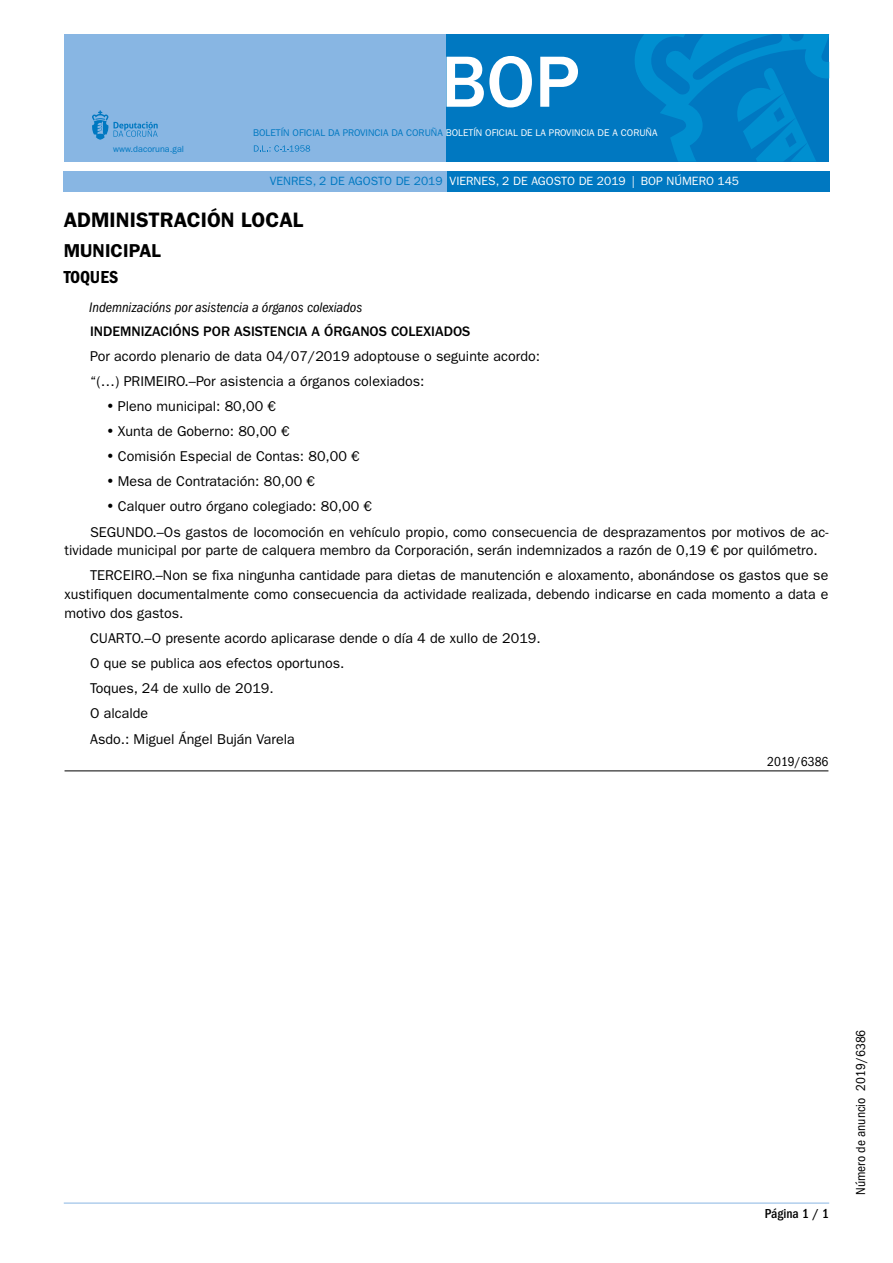
<style>
.page{position:relative;width:893px;height:1263px;background:#fff}
.page>*{position:absolute;margin:0;border:0;box-sizing:border-box;transform-origin:0 0}
.t1{font:500 75px "ITC Franklin Gothic Std";color:#fff}
.t2{font:600 21px "ITC Franklin Gothic Std";color:#000}
.t3{font:600 18.75px "ITC Franklin Gothic Std";color:#000}
.t4{font:18px "ITC Franklin Gothic Std Dm Cd";color:#000}
.t5{font:14.25px/25px "ITC Franklin Gothic Std";color:#000}
.t6{font:italic condensed 14.25px "ITC Franklin Gothic Std";color:#000}
.t7{font:500 14.25px "ITC Franklin Gothic Std";color:#000}
.t8{font:condensed 13.5px "ITC Franklin Gothic Std";color:#000}
.t9{font:500 condensed 13.5px "ITC Franklin Gothic Std";color:#000}
.t10{font:12px "ITC Franklin Gothic Std";color:#fff}
.t11{font:9.75px "ITC Franklin Gothic Std";color:#fff}
.t12{font:9px "ITC Franklin Gothic Std";color:#0078c1}
.s1{color:#0078c1}
</style>
<div class="page">
<div style="left:64px;top:34px;width:382px;height:128px;background:#88b6e3"></div>
<div style="left:446px;top:34px;width:383px;height:128px;background:#0078c1"></div>
<svg style="left:254px;top:145px;width:56px;height:7px"></svg>
<svg style="left:92px;top:110px;width:66px;height:30px"></svg>
<svg style="left:635px;top:34px;width:194px;height:128px"></svg>
<div style="left:446px;top:171px;width:383px;height:20px;background:#0078c1"></div>
<div style="left:64px;top:171px;width:383px;height:20px;background:#88b6e3"></div>
<hr style="left:64px;top:1203px;width:765px;height:1px;background:#88b6e3">
<hr style="left:65px;top:770px;width:763px;height:1px;background:#000">
<p class="t12" style="left:113px;top:143px;width:72px">www.dacoruna.gal</p>
<h1 class="t1" style="left:441px;top:40px;width:140px">BOP</h1>
<p class="t11" style="left:253px;top:127px;width:406px"><span class="s1">BOLETÍN OFICIAL DA PROVINCIA DA CORUÑA</span> BOLETÍN OFICIAL DE LA PROVINCIA DE A CORUÑA</p>
<p class="t10" style="left:270px;top:174px;width:471px"><span class="s1">VENRES, 2 DE AGOSTO DE 2019</span> VIERNES, 2 DE AGOSTO DE 2019 | BOP NÚMERO 145</p>
<h2 class="t2" style="left:64px;top:207px;width:229px">ADMINISTRACIÓN LOCAL</h2>
<h3 class="t3" style="left:64px;top:239px;width:88px">MUNICIPAL</h3>
<p class="t4" style="left:64px;top:267px;width:56px">TOQUES</p>
<p class="t6" style="left:89px;top:300px;width:274px">Indemnizacións por asistencia a órganos colexiados</p>
<p class="t7" style="left:90px;top:323px;width:382px">INDEMNIZACIÓNS POR ASISTENCIA A ÓRGANOS COLEXIADOS</p>
<p class="t5" style="left:90px;top:343px;width:451px">Por acordo plenario de data 04/07/2019 adoptouse o seguinte acordo: “(…) PRIMEIRO.–Por asistencia a órganos colexiados:</p>
<p class="t5" style="left:107px;top:394px;width:170px">• Pleno municipal: 80,00 €</p>
<p class="t5" style="left:107px;top:419px;width:184px">• Xunta de Goberno: 80,00 €</p>
<p class="t5" style="left:107px;top:444px;width:254px">• Comisión Especial de Contas: 80,00 €</p>
<p class="t5" style="left:107px;top:469px;width:210px">• Mesa de Contratación: 80,00 €</p>
<p class="t5" style="left:90px;top:494px;width:740px;text-indent:17px">• Calquer outro órgano colegiado: 80,00 €<br>SEGUNDO.–Os gastos de locomoción en vehículo propio, como consecuencia de desprazamentos por motivos de ac-</p>
<p class="t5" style="left:90px;top:538px;width:740px;text-indent:-26px">tividade municipal por parte de calquera membro da Corporación, serán indemnizados a razón de 0,19 € por quilómetro.<br>TERCEIRO.–Non se fixa ningunha cantidade para dietas de manutención e aloxamento, abonándose os gastos que se</p>
<p class="t5" style="left:65px;top:585px;width:765px;line-height:18.8px">xustifiquen documentalmente como consecuencia da actividade realizada, debendo indicarse en cada momento a data e motivo dos gastos.</p>
<p class="t5" style="left:90px;top:626px;width:452px">CUARTO.–O presente acordo aplicarase dende o día 4 de xullo de 2019.<br>O que se publica aos efectos oportunos.<br>Toques, 24 de xullo de 2019.<br>O alcalde<br>Asdo.: Miguel Ángel Buján Varela</p>
<p class="t8" style="left:767px;top:754px;width:63px">2019/6386</p>
<p class="t9" style="left:765px;top:1206px;width:66px">Página 1 / 1</p>
<p class="t8" style="left:853px;top:1195px;width:167px;rotate:-90deg">Número de anuncio 2019/6386</p>
</div>
